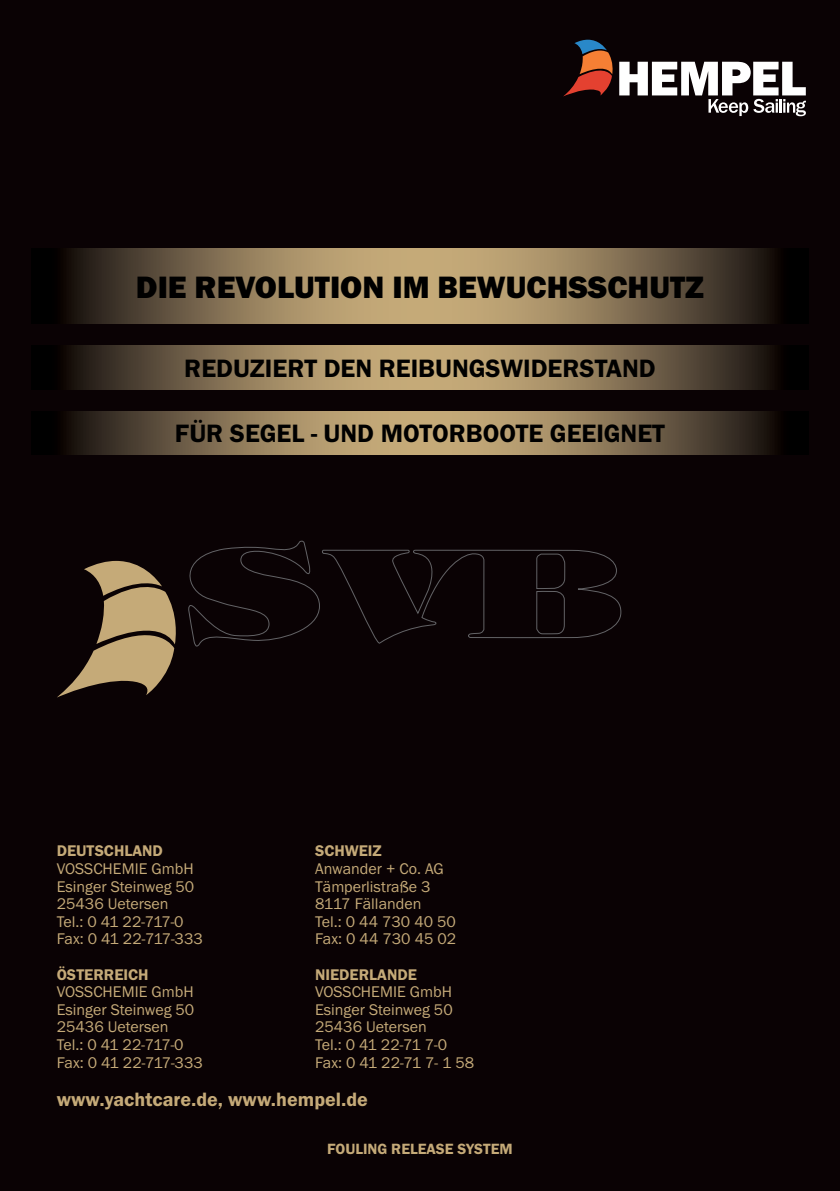
<style>
.page{position:relative;width:840px;height:1191px;background:#fff}
.page>*{position:absolute;margin:0;border:0;box-sizing:border-box;transform-origin:0 0}
.t1{font:32px "Franklin Got Itc TCE Heav";color:#000}
.t2{font:600 26px "Franklin Got Itc TCE";color:#000}
.t3{font:600 20px "Franklin Got Itc TCE";color:#c5aa78}
.t4{font:16px/17.6px "Franklin Got Itc TCE";color:#c5aa78}
.t5{font:600 16px "Franklin Got Itc TCE";color:#c5aa78}
.t6{font:600 15.4px "Franklin Got Itc TCE";color:#c5aa78}
</style>
<div class="page">
<div style="left:0;top:0;width:839px;height:1191px;background:#0a0204"></div>
<svg style="left:619px;top:62px;width:186px;height:54px"></svg>
<svg style="left:563px;top:40px;width:50px;height:56px"></svg>
<svg style="left:69px;top:411px;width:350px;height:44px;background:#857254"></svg>
<svg style="left:69px;top:345px;width:350px;height:44px;background:#857254"></svg>
<svg style="left:69px;top:248px;width:350px;height:76px;background:#857253"></svg>
<svg style="left:419px;top:411px;width:353px;height:44px;background:#867354"></svg>
<svg style="left:419px;top:345px;width:353px;height:44px;background:#867354"></svg>
<svg style="left:419px;top:248px;width:353px;height:76px;background:#867354"></svg>
<svg style="left:57px;top:561px;width:119px;height:136px"></svg>
<svg style="left:188px;top:540px;width:433px;height:107px"></svg>
<h1 class="t1" style="left:136px;top:269px;width:569px">DIE REVOLUTION IM BEWUCHSSCHUTZ</h1>
<h2 class="t2" style="left:184px;top:354px;width:33px">REDUZIERT</h2>
<h2 class="t2" style="left:323px;top:354px;width:17px">DEN</h2>
<h2 class="t2" style="left:378px;top:354px;width:34px">REIBUNGSWIDERSTAND</h2>
<h2 class="t2" style="left:175px;top:419px;width:86px">FÜR SEGEL</h2>
<h2 class="t2" style="left:311px;top:419px;width:30px">- UND</h2>
<h2 class="t2" style="left:380px;top:419px;width:39px">MOTORBOOTE</h2>
<h2 class="t2" style="left:549px;top:419px;width:16px">GEEIGNET</h2>
<p class="t5" style="left:57px;top:842px;width:108px">DEUTSCHLAND</p>
<p class="t4" style="left:57px;top:860px;width:147px">VOSSCHEMIE GmbH<br>Esinger Steinweg 50<br>25436 Uetersen<br>Tel.: 0 41 22-717-0<br>Fax: 0 41 22-717-333</p>
<p class="t5" style="left:57px;top:965px;width:93px">ÖSTERREICH</p>
<p class="t4" style="left:57px;top:983px;width:147px">VOSSCHEMIE GmbH<br>Esinger Steinweg 50<br>25436 Uetersen<br>Tel.: 0 41 22-717-0<br>Fax: 0 41 22-717-333</p>
<p class="t5" style="left:315px;top:842px;width:68px">SCHWEIZ</p>
<p class="t4" style="left:315px;top:860px;width:143px">Anwander + Co. AG<br>Tämperlistraße 3<br>8117 Fällanden<br>Tel.: 0 44 730 40 50<br>Fax: 0 44 730 45 02</p>
<p class="t5" style="left:315px;top:965px;width:103px">NIEDERLANDE</p>
<p class="t4" style="left:315px;top:983px;width:161px">VOSSCHEMIE GmbH<br>Esinger Steinweg 50<br>25436 Uetersen<br>Tel.: 0 41 22-71 7-0<br>Fax: 0 41 22-71 7- 1 58</p>
<p class="t3" style="left:57px;top:1088px;width:312px">WWW.YACHTCARE.DE, WWW.HEMPEL.DE</p>
<p class="t6" style="left:327px;top:1140px;width:187px">FOULING RELEASE SYSTEM</p>
</div>
